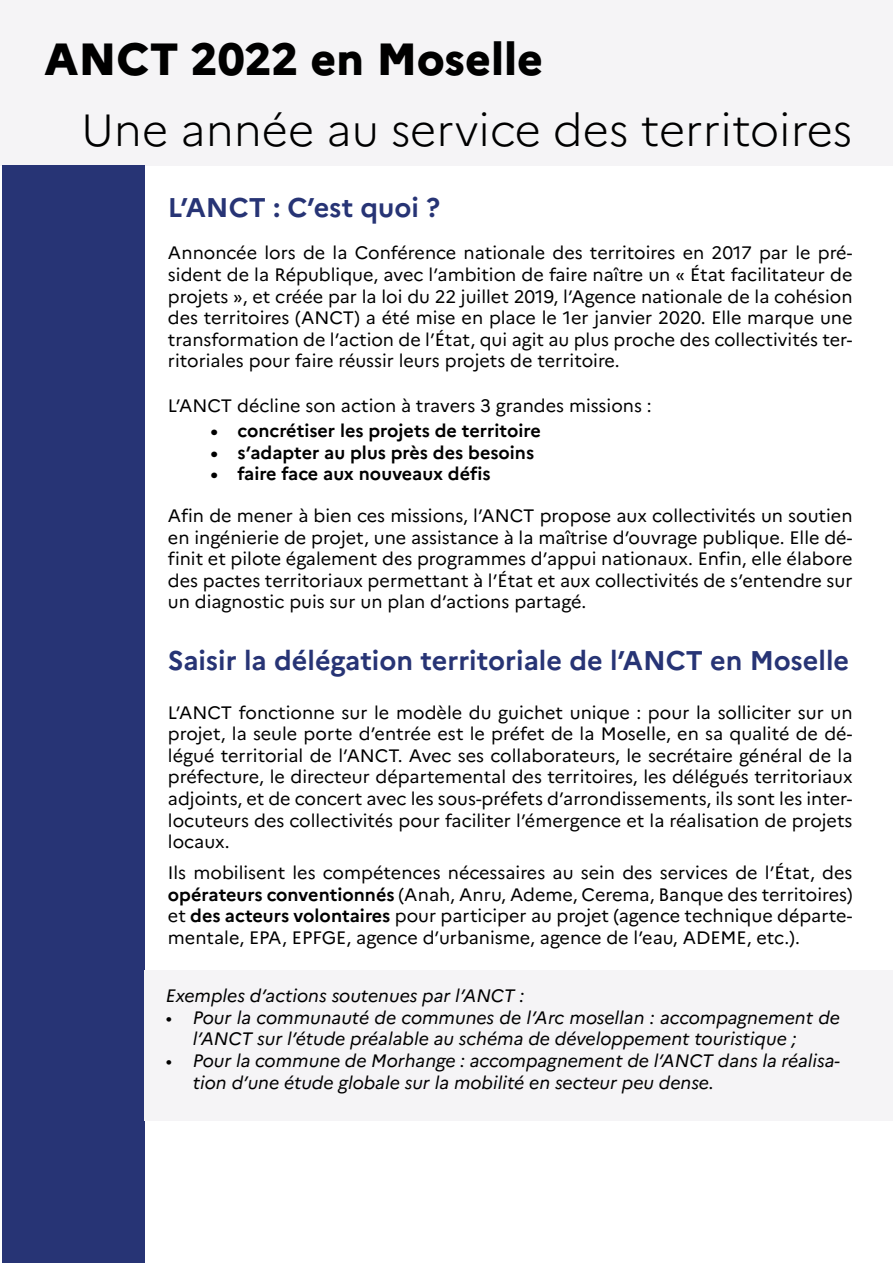
<style>
.page{position:relative;width:893px;height:1263px;background:#fff}
.page>*{position:absolute;margin:0;border:0;box-sizing:border-box;transform-origin:0 0}
.t1{font:300 45px "Marianne";color:#000}
.t2{font:800 45px "Marianne";color:#000}
.t3{font:700 27px "Marianne";color:#273475}
.t4{font:18px/21.6px "Marianne";color:#000;text-align:justify}
.t5{font:italic 18px/21.6px "Marianne";color:#000}
.t6{font:700 18px "Marianne";color:#000}
.s1{font-weight:700}
</style>
<div class="page">
<div style="left:0;top:0;width:893px;height:166px;background:#f5f4f6"></div>
<div style="left:2px;top:166px;width:143px;height:1097px;background:#273475"></div>
<div style="left:145px;top:970px;width:748px;height:150px;background:#f5f4f6"></div>
<hr style="left:892px;top:720px;width:1px;height:94px;background:#273475">
<h1 class="t2" style="left:45px;top:32px;width:500px">ANCT 2022 en Moselle</h1>
<h1 class="t1" style="left:82px;top:102px;width:772px">Une année au service des territoires</h1>
<h2 class="t3" style="left:168px;top:191px;width:274px">L’ANCT : C’est quoi ?</h2>
<p class="t4" style="left:168px;top:242px;width:686px">Annoncée lors de la Conférence nationale des territoires en 2017 par le pré&shy;sident de la République, avec l’ambition de faire naître un « État facilitateur de projets », et créée par la loi du 22 juillet 2019, l’Agence nationale de la cohésion des territoires (ANCT) a été mise en place le 1er janvier 2020. Elle marque une transformation de l’action de l’État, qui agit au plus proche des collectivités ter&shy;ritoriales pour faire réussir leurs projets de territoire.</p>
<p class="t4" style="left:168px;top:395px;width:485px">L’ANCT décline son action à travers 3 grandes missions :</p>
<p class="t6" style="left:210px;top:420px;width:332px">• concrétiser les projets de territoire</p>
<p class="t6" style="left:210px;top:441px;width:325px">• s’adapter au plus près des besoins</p>
<p class="t6" style="left:210px;top:463px;width:282px">• faire face aux nouveaux défis</p>
<p class="t4" style="left:168px;top:505px;width:686px">Afin de mener à bien ces missions, l’ANCT propose aux collectivités un soutien en ingénierie de projet, une assistance à la maîtrise d’ouvrage publique. Elle dé&shy;finit et pilote également des programmes d’appui nationaux. Enfin, elle élabore des pactes territoriaux permettant à l’État et aux collectivités de s’entendre sur un diagnostic puis sur un plan d’actions partagé.</p>
<h2 class="t3" style="left:168px;top:644px;width:683px">Saisir la délégation territoriale de l’ANCT en Moselle</h2>
<p class="t4" style="left:168px;top:701px;width:686px">L’ANCT fonctionne sur le modèle du guichet unique : pour la solliciter sur un projet, la seule porte d’entrée est le préfet de la Moselle, en sa qualité de dé&shy;légué territorial de l’ANCT. Avec ses collaborateurs, le secrétaire général de la préfecture, le directeur départemental des territoires, les délégués territoriaux adjoints, et de concert avec les sous-préfets d’arrondissements, ils sont les inter&shy;locuteurs des collectivités pour faciliter l’émergence et la réalisation de projets locaux.</p>
<p class="t4" style="left:168px;top:862px;width:686px">Ils mobilisent les compétences nécessaires au sein des services de l’État, des <span class="s1">opérateurs conventionnés</span> (Anah, Anru, Ademe, Cerema, Banque des territoires) et <span class="s1">des acteurs volontaires</span> pour participer au projet (agence technique départe&shy;mentale, EPA, EPFGE, agence d’urbanisme, agence de l’eau, ADEME, etc.).</p>
<p class="t5" style="left:166px;top:985px;width:360px">Exemples d’actions soutenues par l’ANCT :</p>
<p class="t5" style="left:193px;top:1006px;width:649px;text-indent:-27px">• Pour la communauté de communes de l’Arc mosellan : accompagnement de l’ANCT sur l’étude préalable au schéma de développement touristique ;</p>
<p class="t5" style="left:193px;top:1050px;width:649px;text-indent:-27px">• Pour la commune de Morhange : accompagnement de l’ANCT dans la réalisa&shy;tion d’une étude globale sur la mobilité en secteur peu dense.</p>
</div>
